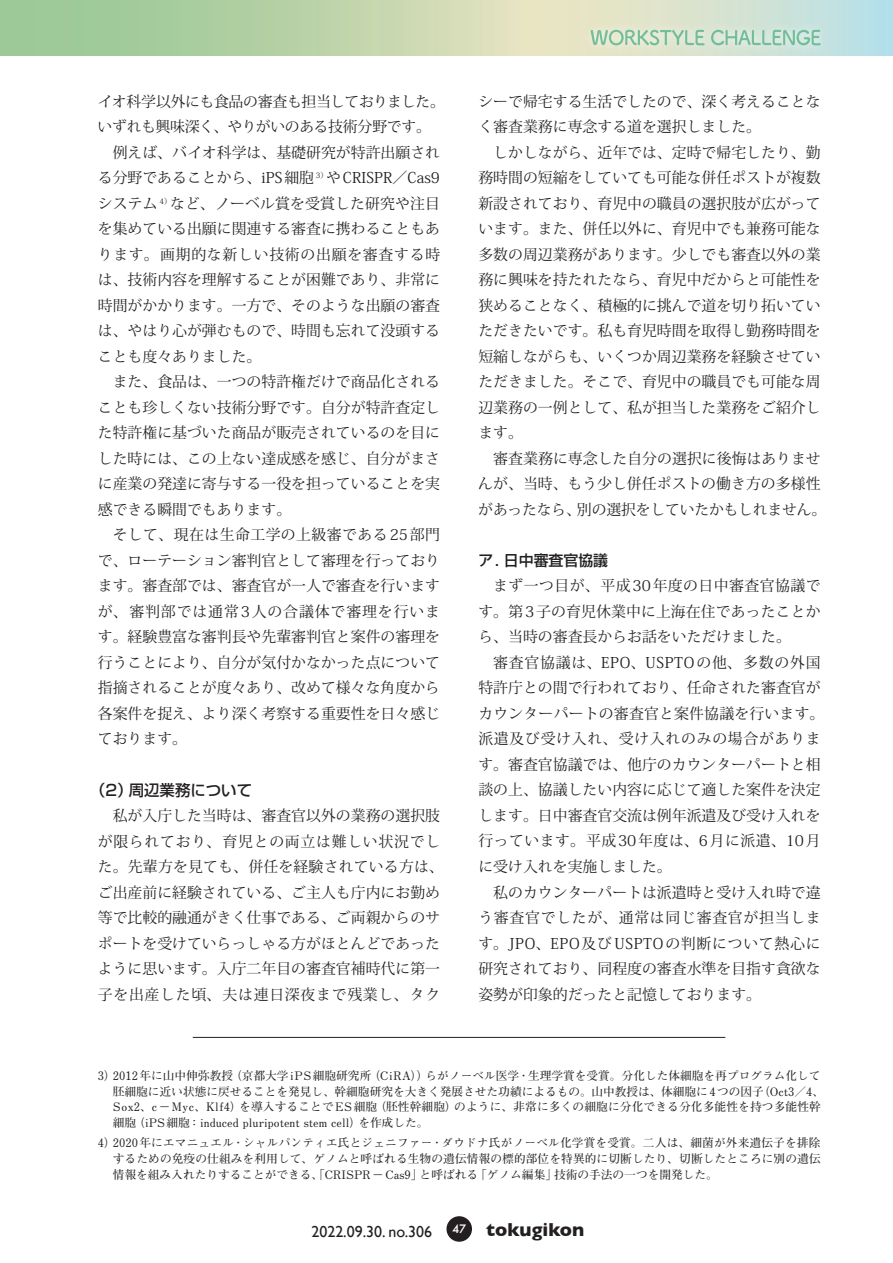
<style>
.page{position:relative;width:893px;height:1263px;background:#fff}
.page>*{position:absolute;margin:0;border:0;box-sizing:border-box;transform-origin:0 0}
.t1{font:15.9px "Gill Sans";color:#231f20}
.t2{font:500 15.45px "Shin Go Pro";color:#231f20}
.t3{font:14.85px/25.5px "Koz Min Pro";color:#231f20}
.t4{font:500 14.85px "Shin Go Pro";color:#231f20}
.t5{font:700 11.7px/15.9px "Futo Min A101 Pro";color:#231f20}
.s1{font-weight:700;font-size:19.2px}
</style>
<div class="page">
<div style="left:446px;top:1216px;width:26px;height:26px;background:#231f20;border-radius:50%"></div>
<svg style="left:0;top:0;width:893px;height:55px;background:#bfd6b3"></svg>
<hr style="left:193px;top:1037px;width:532px;height:1px;background:#231f20">
<div style="left:581px;top:20px;width:248px;height:35px;background:#fff;opacity:.75"></div>
<svg style="left:591px;top:30px;width:230px;height:15px;background:#b7d8c1"></svg>
<p class="t3" style="left:98px;top:88px;width:349px">イオ科学以外にも食品の審査も担当しておりました。いずれも興味深く、やりがいのある技術分野です。　例えば、バイオ科学は、基礎研究が特許出願される分野であることから、iPS細胞 <sup>3）</sup>やCRISPR／Cas9システム <sup>4）</sup>など、ノーベル賞を受賞した研究や注目を集めている出願に関連する審査に携わることもあります。画期的な新しい技術の出願を審査する時は、技術内容を理解することが困難であり、非常に時間がかかります。一方で、そのような出願の審査は、やはり心が弾むもので、時間も忘れて没頭することも度々ありました。<br>　また、食品は、一つの特許権だけで商品化されることも珍しくない技術分野です。自分が特許査定した特許権に基づいた商品が販売されているのを目にした時には、この上ない達成感を感じ、自分がまさに産業の発達に寄与する一役を担っていることを実感できる瞬間でもあります。<br>　そして、現在は生命工学の上級審である 25部門で、ローテーション審判官として審理を行っております。審査部では、審査官が一人で審査を行いますが、審判部では通常3人の合議体で審理を行います。経験豊富な審判長や先輩審判官と案件の審理を行うことにより、自分が気付かなかった点について指摘されることが度々あり、改めて様々な角度から各案件を捉え、より深く考察する重要性を日々感じております。</p>
<p class="t2" style="left:90px;top:777px;width:163px">（2）周辺業務について</p>
<p class="t3" style="left:98px;top:802px;width:348px">　私が入庁した当時は、審査官以外の業務の選択肢が限られており、育児との両立は難しい状況でした。先輩方を見ても、併任を経験されている方は、ご出産前に経験されている、ご主人も庁内にお勤め等で比較的融通がきく仕事である、ご両親からのサポートを受けていらっしゃる方がほとんどであったように思います。入庁二年目の審査官補時代に第一子を出産した頃、夫は連日深夜まで残業し、タク</p>
<p class="t3" style="left:478px;top:88px;width:350px">シーで帰宅する生活でしたので、深く考えることなく審査業務に専念する道を選択しました。<br>　しかしながら、近年では、定時で帰宅したり、勤務時間の短縮をしていても可能な併任ポストが複数新設されており、育児中の職員の選択肢が広がっています。また、併任以外に、育児中でも兼務可能な多数の周辺業務があります。少しでも審査以外の業務に興味を持たれたなら、育児中だからと可能性を狭めることなく、積極的に挑んで道を切り拓いていただきたいです。私も育児時間を取得し勤務時間を短縮しながらも、いくつか周辺業務を経験させていただきました。そこで、育児中の職員でも可能な周辺業務の一例として、私が担当した業務をご紹介します。<br>　審査業務に専念した自分の選択に後悔はありませんが、当時、もう少し併任ポストの働き方の多様性があったなら、別の選択をしていたかもしれません。</p>
<p class="t4" style="left:478px;top:548px;width:131px">ア. 日中審査官協議</p>
<p class="t3" style="left:478px;top:573px;width:348px">　まず一つ目が、平成30年度の日中審査官協議です。第3子の育児休業中に上海在住であったことから、当時の審査長からお話をいただけました。<br>　審査官協議は、EPO、USPTOの他、多数の外国特許庁との間で行われており、任命された審査官がカウンターパートの審査官と案件協議を行います。派遣及び受け入れ、受け入れのみの場合があります。審査官協議では、他庁のカウンターパートと相談の上、協議したい内容に応じて適した案件を決定します。日中審査官交流は例年派遣及び受け入れを行っています。平成30年度は、6月に派遣、10月に受け入れを実施しました。<br>　私のカウンターパートは派遣時と受け入れ時で違う審査官でしたが、通常は同じ審査官が担当します。JPO、EPO及び USPTOの判断について熱心に研究されており、同程度の審査水準を目指す貪欲な姿勢が印象的だったと記憶しております。</p>
<p class="t5" style="left:113px;top:1066px;width:713px;text-indent:-15px">3）2012年に山中伸弥教授（京都大学iPS細胞研究所（CiRA））らがノーベル医学・生理学賞を受賞。分化した体細胞を再プログラム化して胚細胞に近い状態に戻せることを発見し、幹細胞研究を大きく発展させた功績によるもの。山中教授は、体細胞に4つの因子（Oct3／4、Sox2、c−Myc、Klf4）を導入することでES細胞（胚性幹細胞）のように、非常に多くの細胞に分化できる分化多能性を持つ多能性幹細胞（iPS細胞：induced pluripotent stem cell）を作成した。</p>
<p class="t5" style="left:113px;top:1133px;width:709px;text-align:justify;text-indent:-15px">4）2020年にエマニュエル・シャルパンティエ氏とジェニファー・ダウドナ氏がノーベル化学賞を受賞。二人は、細菌が外来遺伝子を排除するための免疫の仕組みを利用して、ゲノムと呼ばれる生物の遺伝情報の標的部位を特異的に切断したり、切断したところに別の遺伝情報を組み入れたりすることができる、「CRISPR−Cas9」と呼ばれる「ゲノム編集」技術の手法の一つを開発した。</p>
<p class="t1" style="left:311px;top:1222px;width:274px">2022.09.30. no.306 <sup>47</sup> <span class="s1">tokugikon</span></p>
</div>
